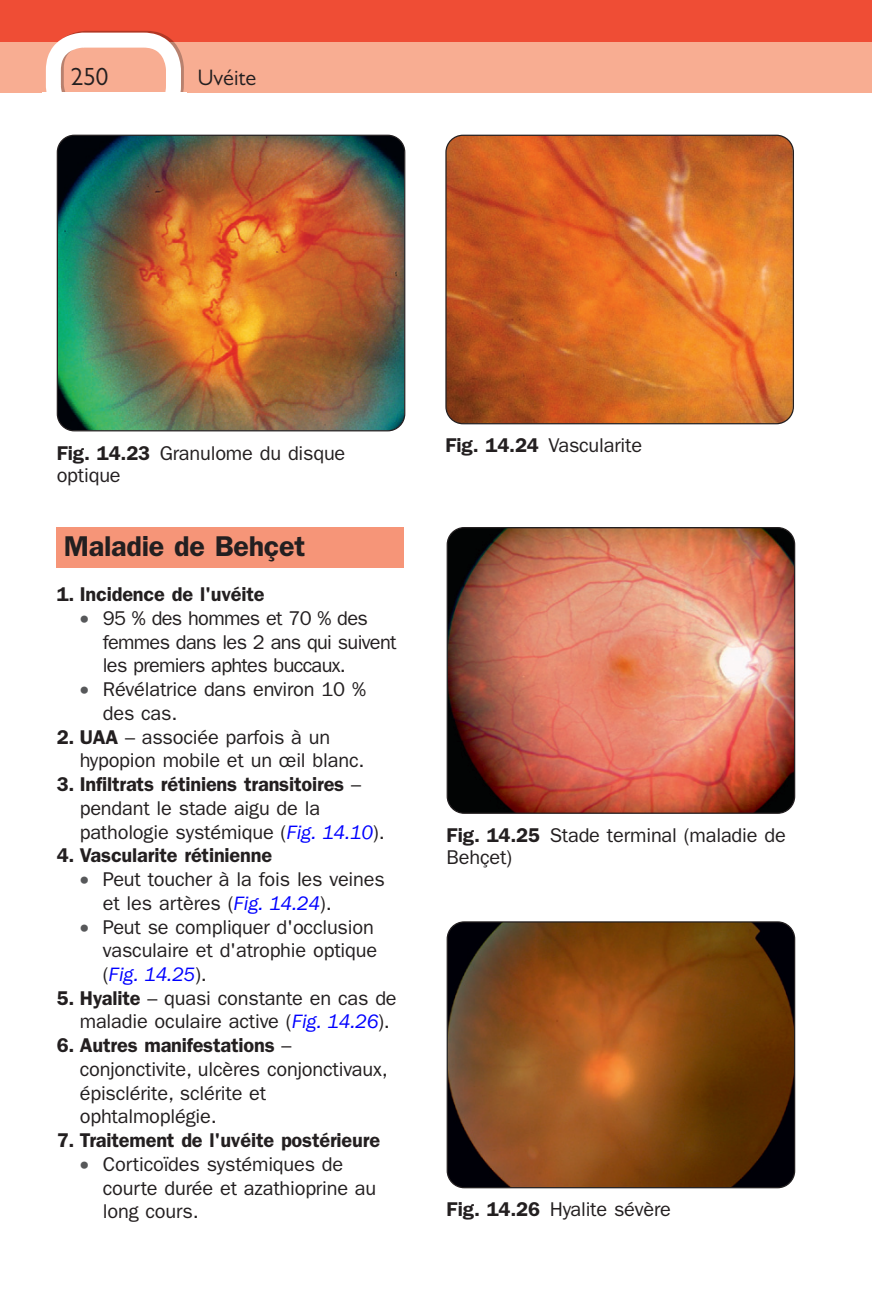
<style>
.page{position:relative;width:872px;height:1304px;background:#fff}
.page>*{position:absolute;margin:0;border:0;box-sizing:border-box;transform-origin:0 0}
.t1{font:600 28.75px "Franklin Gothic";letter-spacing:-.01em;color:#231f20}
.t2{font:25px "Gill Sans";color:#231f20}
.t3{font:22.5px "Gill Sans";color:#231f20}
.t4{font:20px/23.8px "Franklin Gothic";letter-spacing:-.01em;color:#231f20}
.t5{font:600 20px "Franklin Gothic";letter-spacing:-.01em;color:#231f20}
.t6{font:20px/23.8px "Franklin Gothic";letter-spacing:-.035em;color:#231f20}
.s1{font-weight:600}
.s2{color:#57585a}
.s3{font-style:italic;color:#00f}
</style>
<div class="page">
<div style="left:0;top:0;width:872px;height:92px;background:#ef4d35"></div>
<div style="left:0;top:42px;width:872px;height:50px;background:#f8ad92"></div>
<svg style="left:46px;top:31px;width:138px;height:61px"></svg>
<div style="left:57px;top:528px;width:347px;height:40px;background:#f69578"></div>
<img style="left:57px;top:135px;width:347px;height:296px">
<div style="left:57px;top:135px;width:348px;height:296px;border:1px solid #231f20;border-radius:17px"></div>
<img style="left:447px;top:135px;width:346px;height:288px">
<div style="left:445px;top:135px;width:349px;height:289px;border:1px solid #231f20;border-radius:17px"></div>
<img style="left:448px;top:528px;width:346px;height:285px">
<div style="left:446px;top:527px;width:349px;height:287px;border:1px solid #231f20;border-radius:17px"></div>
<img style="left:448px;top:923px;width:346px;height:265px">
<div style="left:446px;top:921px;width:349px;height:267px;border:1px solid #231f20;border-radius:17px"></div>
<p class="t2" style="left:71px;top:62px;width:39px">250</p>
<p class="t3" style="left:198px;top:65px;width:60px">Uvéite</p>
<p class="t4" style="left:57px;top:442px;width:290px;line-height:22.5px"><span class="s1">Fig. 14.23</span> Granulome du disque optique</p>
<p class="t4" style="left:445px;top:434px;width:198px"><span class="s1">Fig. 14.24</span> Vascularite</p>
<h1 class="t1" style="left:64px;top:529px;width:243px">Maladie de Behçet</h1>
<p class="t5" style="left:57px;top:582px;width:209px">1. Incidence de l'uvéite</p>
<p class="t6" style="left:103px;top:606px;width:295px;text-indent:-23px"><span class="s2">•</span> 95 % des hommes et 70 % des femmes dans les 2 ans qui suivent les premiers aphtes buccaux.</p>
<p class="t4" style="left:103px;top:678px;width:265px;text-indent:-23px"><span class="s2">•</span> Révélatrice dans environ 10 % des cas.</p>
<p class="t4" style="left:80px;top:725px;width:286px;text-indent:-23px"><span class="s1">2. UAA</span> – associée parfois à un hypopion mobile et un œil blanc.</p>
<p class="t4" style="left:80px;top:773px;width:306px;text-indent:-23px"><span class="s1">3. Infiltrats rétiniens transitoires</span> – pendant le stade aigu de la pathologie systémique ( <span class="s3">Fig. 14.10</span> ).</p>
<p class="t5" style="left:57px;top:844px;width:217px">4. Vascularite rétinienne</p>
<p class="t4" style="left:103px;top:867px;width:283px;text-indent:-23px"><span class="s2">•</span> Peut toucher à la fois les veines et les artères ( <span class="s3">Fig. 14.24</span> ).</p>
<p class="t4" style="left:103px;top:915px;width:276px;text-indent:-23px"><span class="s2">•</span> Peut se compliquer d'occlusion vasculaire et d'atrophie optique ( <span class="s3">Fig. 14.25</span> ).</p>
<p class="t4" style="left:80px;top:986px;width:318px;text-indent:-23px"><span class="s1">5. Hyalite</span> – quasi constante en cas de maladie oculaire active ( <span class="s3">Fig. 14.26</span> ).</p>
<p class="t4" style="left:80px;top:1034px;width:309px;text-indent:-23px"><span class="s1">6. Autres manifestations</span> – conjonctivite, ulcères conjonctivaux, épisclérite, sclérite et ophtalmoplégie.</p>
<p class="t5" style="left:57px;top:1128px;width:325px">7. Traitement de l'uvéite postérieure</p>
<p class="t4" style="left:103px;top:1152px;width:275px;text-indent:-23px"><span class="s2">•</span> Corticoïdes systémiques de courte durée et azathioprine au long cours.</p>
<p class="t4" style="left:446px;top:824px;width:341px;line-height:22.5px"><span class="s1">Fig. 14.25</span> Stade terminal (maladie de<br>Behçet)</p>
<p class="t4" style="left:446px;top:1198px;width:226px"><span class="s1">Fig. 14.26</span> Hyalite sévère</p>
</div>
